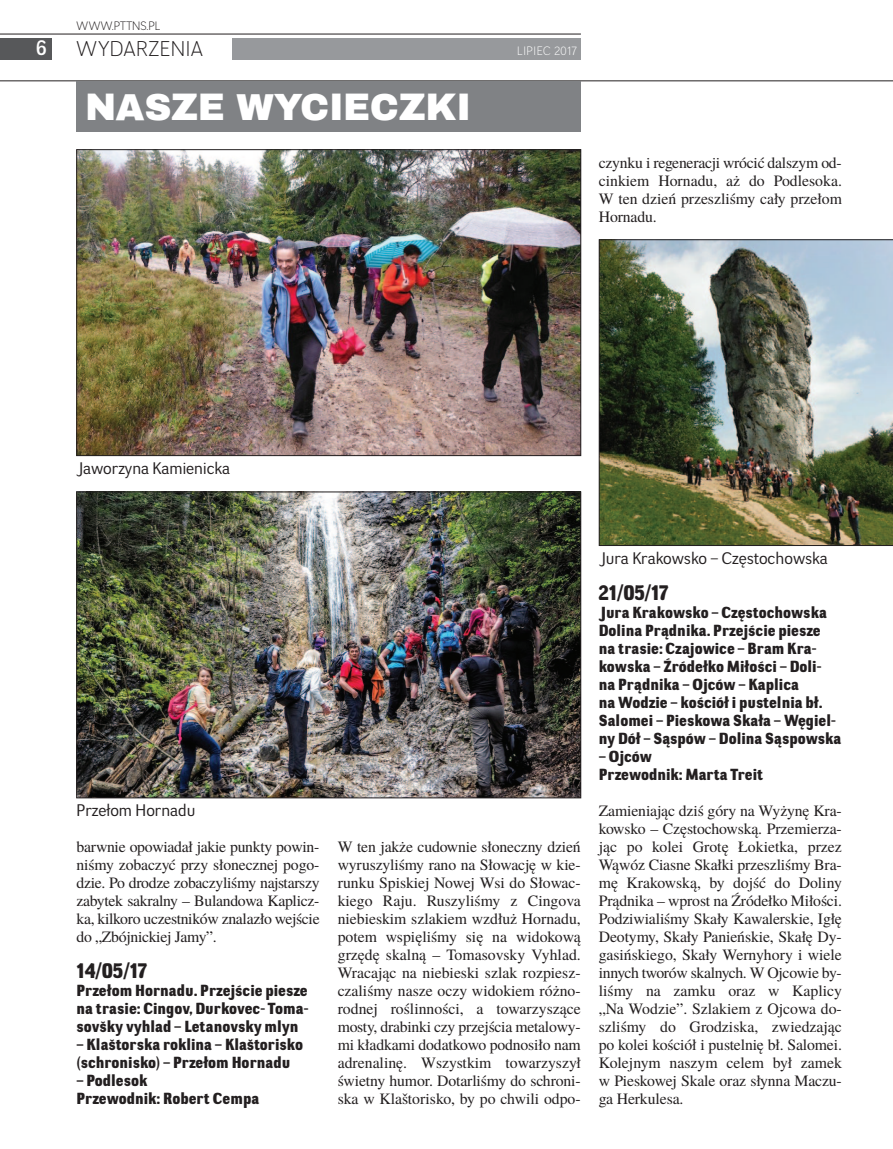
<style>
.page{position:relative;width:893px;height:1149px;background:#fff}
.page>*{position:absolute;margin:0;border:0;box-sizing:border-box;transform-origin:0 0}
.t1{font:900 37.5px "Archivo";letter-spacing:-.01em;color:#fff}
.t2{font:21px "Negotiate Hv";color:#231f20}
.t3{font:21px "Negotiate Lt";letter-spacing:.025em;color:#231f20}
.t4{font:21px "Negotiate Rg";color:#fff}
.t5{font:16.5px "Negotiate Bk";color:#231f20}
.t6{font:15.75px/18px "Te X Gyre Termes";letter-spacing:-.01em;color:#231f20;text-align:justify}
.t7{font:15.75px/18px "Negotiate Hv";color:#231f20}
.t8{font:12px "Negotiate Lt";color:#231f20}
.t9{font:12px "Negotiate Lt";letter-spacing:.05em;color:#fff}
</style>
<div class="page">
<div style="left:233px;top:38px;width:348px;height:21px;background:#97999c"></div>
<div style="left:0;top:38px;width:51px;height:22px;background:#57585a"></div>
<hr style="left:0;top:34px;width:581px;height:1px;background:#231f20">
<hr style="left:0;top:81px;width:893px;height:1px;background:#231f20">
<div style="left:77px;top:81px;width:504px;height:50px;background:#808285"></div>
<img style="left:79px;top:151px;width:500px;height:302px">
<div style="left:77px;top:149px;width:504px;height:306px;border:1px solid #231f20"></div>
<img style="left:79px;top:493px;width:500px;height:302px">
<div style="left:77px;top:491px;width:504px;height:306px;border:1px solid #231f20"></div>
<img style="left:599px;top:239px;width:294px;height:306px">
<p class="t8" style="left:77px;top:21px;width:85px">WWW.PTTNS.PL</p>
<h2 class="t4" style="left:36px;top:40px;width:12px">6</h2>
<h2 class="t3" style="left:77px;top:41px;width:128px">WYDARZENIA</h2>
<p class="t9" style="left:517px;top:46px;width:61px">LIPIEC 2017</p>
<h1 class="t1" style="left:85px;top:79px;width:387px">NASZE WYCIECZKI</h1>
<p class="t6" style="left:599px;top:155px;width:245px">czyn ku i re ge ne ra cji wró cić dal szym od - cin kiem Hor na du, aż do Pod le so ka.<br>W ten dzień prze szli śmy ca ły prze łom Hor na du.</p>
<p class="t5" style="left:77px;top:461px;width:155px">Ja wo rzy na Ka mie nic ka</p>
<p class="t5" style="left:77px;top:803px;width:120px">Prze łom Hor na du</p>
<p class="t6" style="left:77px;top:839px;width:245px">barw nie opo wia dał ja kie punk ty po win - ni śmy zo ba czyć przy sło necz nej po go - dzie. Po dro dze zo ba czy li śmy naj star szy za by tek sa kral ny – Bu lan do wa Ka plicz - ka, kil ko ro uczest ni ków zna la zło wej ście do „Zbój nic kiej Ja my”.</p>
<h2 class="t2" style="left:77px;top:962px;width:72px">14/05/17</h2>
<p class="t7" style="left:77px;top:983px;width:233px;text-align:justify">Prze łom Hor na du. Przej ście pie sze na tra sie: Cin gov, Dur ko vec - To ma - sovšky vyh lad – Le ta no vsky mlyn</p>
<p class="t7" style="left:77px;top:1037px;width:228px">– Klaštor ska ro kli na – Klašto ri sko (schro ni sko) – Prze łom Hor na du</p>
<p class="t7" style="left:77px;top:1073px;width:184px">– Pod le sok<br>Prze wod nik: Ro bert Cem pa</p>
<p class="t6" style="left:338px;top:839px;width:245px">W ten ja kże cu dow nie sło necz ny dzień wy ru szy li śmy ra no na Sło wa cję w kie - run ku Spi skiej No wej Wsi do Sło wac - kie go Ra ju. Ru szy li śmy z Cin go va nie bie skim szla kiem wzdłuż Hor na du, po tem wspię li śmy się na wi do ko wą grzę dę skal ną – To ma so vsky Vyh lad.<br>Wra ca jąc na nie bie ski szlak roz piesz - cza li śmy na sze oczy wi do kiem ró żno - rod nej ro ślin no ści, a to wa rzy szą ce mo sty, dra bin ki czy przej ścia me ta lo wy - mi kład ka mi do dat ko wo pod no si ło nam ad re na li nę. Wszyst kim to wa rzy szył świet ny hu mor. Do tar li śmy do schro ni - ska w Klašto ri sko, by po chwi li od po -</p>
<p class="t5" style="left:599px;top:551px;width:230px">Ju ra Kra kow sko – Czę sto chow ska</p>
<h2 class="t2" style="left:599px;top:584px;width:71px">21/05/17</h2>
<p class="t7" style="left:599px;top:605px;width:244px">Ju ra Kra kow sko – Czę sto chow ska<br>Do li na Prąd ni ka. Przej ście pie sze<br>na tra sie: Cza jo wi ce – Bram Kra - kow ska – Źró deł ko Mi ło ści – Do li - na Prąd ni ka – Oj ców – Ka pli ca<br>na Wo dzie – ko ściół i pu stel nia bł.<br>Sa lo mei – Pie sko wa Ska ła – Wę giel - ny Dół – Są spów – Do li na Są spow ska</p>
<p class="t7" style="left:599px;top:749px;width:166px">– Oj ców<br>Prze wod nik: Mar ta Tre it</p>
<p class="t6" style="left:599px;top:803px;width:245px">Za mie nia jąc dziś gó ry na Wy ży nę Kra - kow sko – Czę sto chow ską. Prze mie rza - jąc po ko lei Gro tę Ło kiet ka, przez Wą wóz Cia sne Skał ki prze szli śmy Bra - mę Kra kow ską, by dojść do Do li ny Prąd ni ka – wprost na Źró deł ko Mi ło ści.<br>Po dzi wia li śmy Ska ły Ka wa ler skie, Igłę De oty my, Ska ły Pa nień skie, Ska łę Dy - ga siń skie go, Ska ły Wer ny ho ry i wie le in nych two rów skal nych. W Oj co wie by - li śmy na zam ku oraz w Ka pli cy „Na Wo dzie”. Szla kiem z Oj co wa do - szli śmy do Gro dzi ska, zwie dza jąc po ko lei ko ściół i pu stel nię bł. Sa lo mei.<br>Ko lej nym na szym ce lem był za mek w Pie sko wej Ska le oraz słyn na Ma czu - ga Her ku le sa.</p>
</div>
